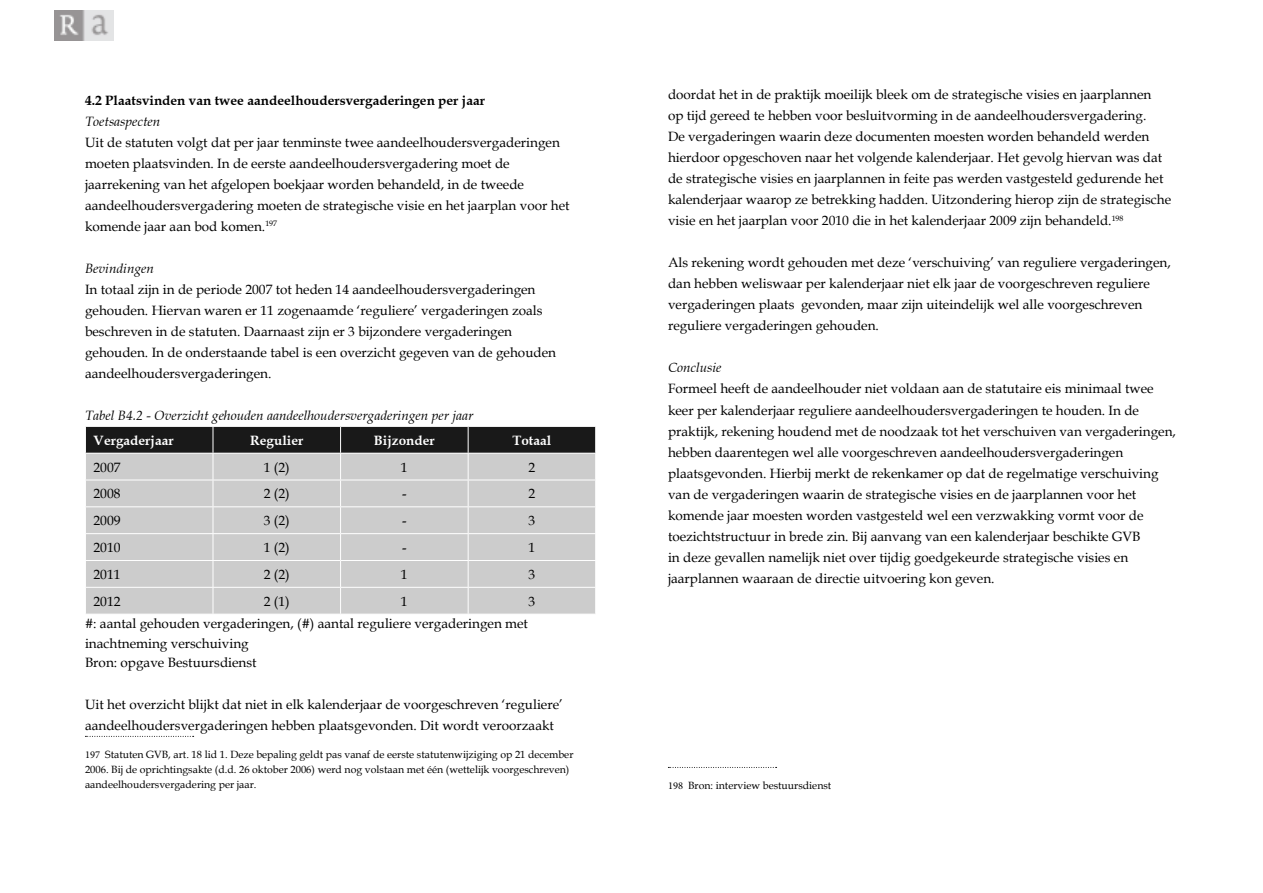
<style>
.page{position:relative;width:1263px;height:893px;background:#fff}
.page>*{position:absolute;margin:0;border:0;box-sizing:border-box;transform-origin:0 0}
.t1{font:13.5px/21px "Book Antiqua";color:#000}
.t2{font:italic 13.5px "Book Antiqua";color:#000}
.t3{font:700 13.5px "Book Antiqua";color:#000}
.t4{font:700 13.5px "Book Antiqua";color:#fff}
.t5{font:10.5px/15px "Book Antiqua";color:#000}
.s1{font-family:"Minion Pro"}
</style>
<div class="page">
<img style="left:54px;top:11px;width:60px;height:29px">
<svg style="left:85px;top:426px;width:511px;height:188px;background:#b6b6b6"></svg>
<svg style="left:85px;top:736px;width:109px;height:1px"></svg>
<svg style="left:668px;top:767px;width:109px;height:1px"></svg>
<p class="t3" style="left:85px;top:92px;width:402px">4.2 Plaatsvinden van twee aandeelhoudersvergaderingen per jaar</p>
<p class="t2" style="left:85px;top:114px;width:77px">Toetsaspecten</p>
<p class="t1" style="left:85px;top:132px;width:486px">Uit de statuten volgt dat per jaar tenminste twee aandeelhoudersvergaderingen moeten plaatsvinden. In de eerste aandeelhoudersvergadering moet de jaarrekening van het afgelopen boekjaar worden behandeld, in de tweede aandeelhoudersvergadering moeten de strategische visie en het jaarplan voor het komende jaar aan bod komen.<sup>197</sup></p>
<p class="t2" style="left:85px;top:261px;width:71px">Bevindingen</p>
<p class="t1" style="left:85px;top:279px;width:472px">In totaal zijn in de periode 2007 tot heden 14 aandeelhoudersvergaderingen gehouden. Hiervan waren er 11 zogenaamde ‘reguliere’ vergaderingen zoals beschreven in de statuten. Daarnaast zijn er 3 bijzondere vergaderingen gehouden. In de onderstaande tabel is een overzicht gegeven van de gehouden aandeelhoudersvergaderingen.</p>
<p class="t2" style="left:85px;top:408px;width:390px">Tabel B4.2 - Overzicht gehouden aandeelhoudersvergaderingen per jaar</p>
<p class="t4" style="left:94px;top:432px;width:82px">Vergaderjaar</p>
<p class="t4" style="left:250px;top:432px;width:55px">Regulier</p>
<p class="t4" style="left:374px;top:432px;width:62px">Bijzonder</p>
<p class="t4" style="left:512px;top:432px;width:41px">Totaal</p>
<p class="t1" style="left:94px;top:456px;width:28px">2007</p>
<p class="t1" style="left:264px;top:456px;width:27px">1 (2)</p>
<p class="t1" style="left:401px;top:456px;width:8px">1</p>
<p class="t1" style="left:528px;top:456px;width:8px">2</p>
<p class="t1" style="left:94px;top:483px;width:28px">2008</p>
<p class="t1" style="left:264px;top:483px;width:27px">2 (2)</p>
<p class="t1" style="left:402px;top:483px;width:6px">-</p>
<p class="t1" style="left:528px;top:483px;width:8px">2</p>
<p class="t1" style="left:94px;top:510px;width:28px">2009</p>
<p class="t1" style="left:264px;top:510px;width:27px">3 (2)</p>
<p class="t1" style="left:402px;top:510px;width:6px">-</p>
<p class="t1" style="left:528px;top:510px;width:8px">3</p>
<p class="t1" style="left:94px;top:537px;width:28px">2010</p>
<p class="t1" style="left:264px;top:537px;width:27px">1 (2)</p>
<p class="t1" style="left:402px;top:537px;width:6px">-</p>
<p class="t1" style="left:528px;top:537px;width:8px">1</p>
<p class="t1" style="left:94px;top:563px;width:28px">2011</p>
<p class="t1" style="left:264px;top:563px;width:27px">2 (2)</p>
<p class="t1" style="left:401px;top:563px;width:8px">1</p>
<p class="t1" style="left:528px;top:563px;width:8px">3</p>
<p class="t1" style="left:94px;top:590px;width:28px">2012</p>
<p class="t1" style="left:264px;top:590px;width:27px">2 (1)</p>
<p class="t1" style="left:401px;top:590px;width:8px">1</p>
<p class="t1" style="left:528px;top:590px;width:8px">3</p>
<p class="t1" style="left:85px;top:613px;width:444px;line-height:19.5px">#: aantal gehouden vergaderingen, (#) aantal reguliere vergaderingen met inachtneming verschuiving<br>Bron: opgave Bestuursdienst</p>
<p class="t1" style="left:85px;top:694px;width:479px">Uit het overzicht blijkt dat niet in elk kalenderjaar de voorgeschreven ‘reguliere’ aandeelhoudersvergaderingen hebben plaatsgevonden. Dit wordt veroorzaakt</p>
<p class="t5" style="left:85px;top:747px;width:490px"><span class="s1">197</span> Statuten GVB, art. 18 lid 1. Deze bepaling geldt pas vanaf de eerste statutenwijziging op 21 december<br>2006. Bij de oprichtingsakte (d.d. 26 oktober 2006) werd nog volstaan met één (wettelijk voorgeschreven) aandeelhoudersvergadering per jaar.</p>
<p class="t1" style="left:668px;top:84px;width:505px">doordat het in de praktijk moeilijk bleek om de strategische visies en jaarplannen<br>op tijd gereed te hebben voor besluitvorming in de aandeelhoudersvergadering.<br>De vergaderingen waarin deze documenten moesten worden behandeld werden hierdoor opgeschoven naar het volgende kalenderjaar. Het gevolg hiervan was dat de strategische visies en jaarplannen in feite pas werden vastgesteld gedurende het kalenderjaar waarop ze betrekking hadden. Uitzondering hierop zijn de strategische visie en het jaarplan voor 2010 die in het kalenderjaar 2009 zijn behandeld.<sup>198</sup></p>
<p class="t1" style="left:668px;top:252px;width:504px">Als rekening wordt gehouden met deze ‘verschuiving’ van reguliere vergaderingen, dan hebben weliswaar per kalenderjaar niet elk jaar de voorgeschreven reguliere vergaderingen plaats gevonden, maar zijn uiteindelijk wel alle voorgeschreven reguliere vergaderingen gehouden.</p>
<p class="t2" style="left:668px;top:360px;width:55px">Conclusie</p>
<p class="t1" style="left:668px;top:378px;width:509px">Formeel heeft de aandeelhouder niet voldaan aan de statutaire eis minimaal twee keer per kalenderjaar reguliere aandeelhoudersvergaderingen te houden. In de praktijk, rekening houdend met de noodzaak tot het verschuiven van vergaderingen, hebben daarentegen wel alle voorgeschreven aandeelhoudersvergaderingen plaatsgevonden. Hierbij merkt de rekenkamer op dat de regelmatige verschuiving van de vergaderingen waarin de strategische visies en de jaarplannen voor het komende jaar moesten worden vastgesteld wel een verzwakking vormt voor de toezichtstructuur in brede zin. Bij aanvang van een kalenderjaar beschikte GVB<br>in deze gevallen namelijk niet over tijdig goedgekeurde strategische visies en jaarplannen waaraan de directie uitvoering kon geven.</p>
<p class="t5" style="left:668px;top:778px;width:165px"><span class="s1">198</span> Bron: interview bestuursdienst</p>
</div>
